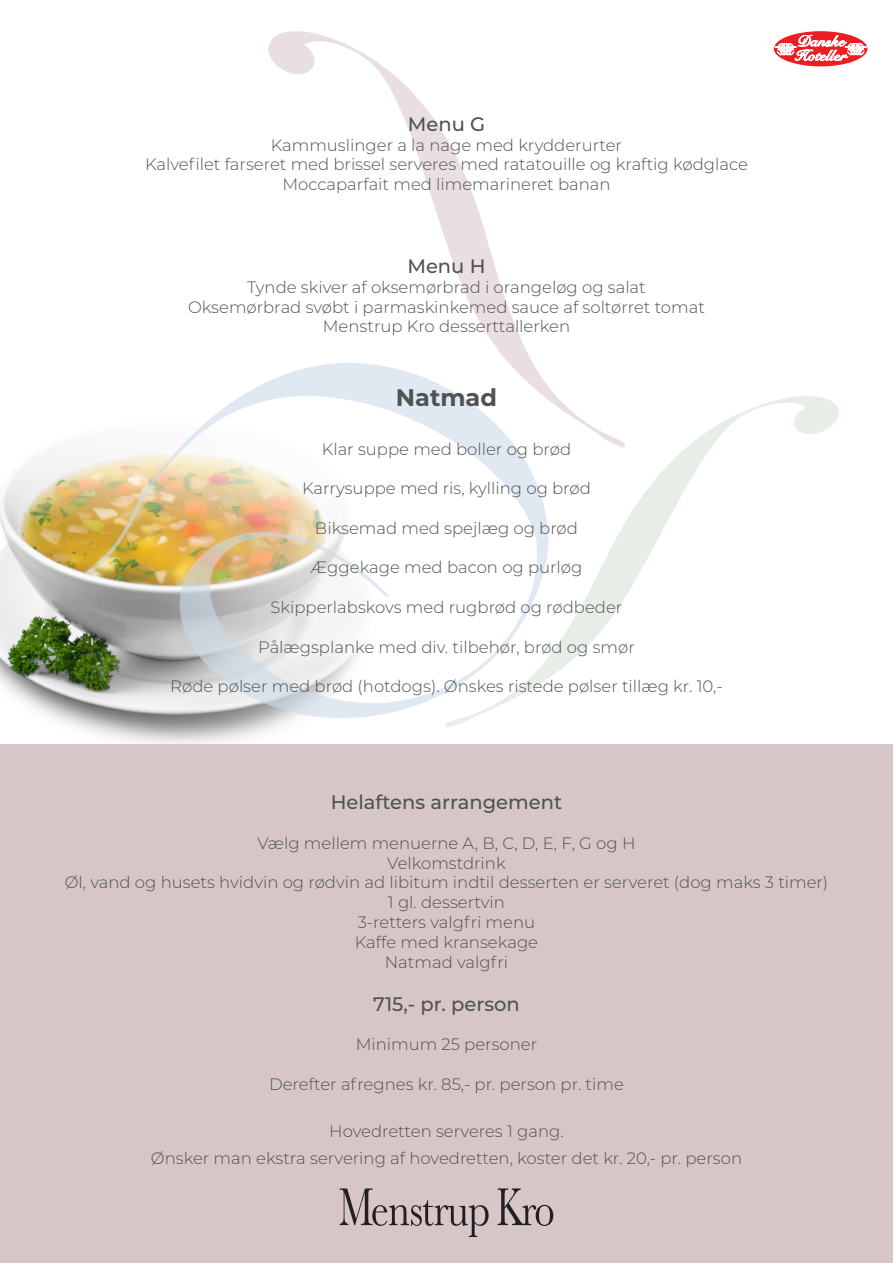
<style>
.page{position:relative;width:893px;height:1263px;background:#fff}
.page>*{position:absolute;margin:0;border:0;box-sizing:border-box;transform-origin:0 0}
.t1{font:700 24px "Montserrat";color:#4f5252}
.t2{font:500 19.5px "Montserrat";color:#4f5252}
.t3{font:300 16.5px "Montserrat";color:#4f5252}
</style>
<div class="page">
<img style="left:0;top:524px;width:293px;height:220px">
<svg style="left:0;top:453px;width:87px;height:71px"></svg>
<svg style="left:268px;top:31px;width:287px;height:364px"></svg>
<svg style="left:446px;top:395px;width:393px;height:332px"></svg>
<svg style="left:87px;top:362px;width:462px;height:357px"></svg>
<div style="left:0;top:744px;width:893px;height:519px;background:#d6c6c8"></div>
<div style="left:774px;top:31px;width:93px;height:35px;background:#ee1d23;border-radius:50%"></div>
<svg style="left:775px;top:35px;width:91px;height:26px"></svg>
<svg style="left:340px;top:1188px;width:149px;height:49px"></svg>
<svg style="left:497px;top:1188px;width:56px;height:38px"></svg>
<p class="t2" style="left:408px;top:110px;width:79px">Menu G</p>
<p class="t3" style="left:271px;top:134px;width:353px">Kammuslinger a la nage med krydderurter</p>
<p class="t3" style="left:145px;top:153px;width:604px">Kalvefilet farseret med brissel serveres med ratatouille og kraftig kødglace</p>
<p class="t3" style="left:282px;top:173px;width:330px">Moccaparfait med limemarineret banan</p>
<p class="t2" style="left:407px;top:252px;width:80px">Menu H</p>
<p class="t3" style="left:247px;top:276px;width:400px">Tynde skiver af oksemørbrad i orangeløg og salat</p>
<p class="t3" style="left:188px;top:296px;width:518px">Oksemørbrad svøbt i parmaskinkemed sauce af soltørret tomat</p>
<p class="t3" style="left:323px;top:315px;width:249px">Menstrup Kro desserttallerken</p>
<p class="t1" style="left:396px;top:380px;width:103px">Natmad</p>
<p class="t3" style="left:322px;top:437px;width:251px">Klar suppe med boller og brød</p>
<p class="t3" style="left:302px;top:477px;width:290px">Karrysuppe med ris, kylling og brød</p>
<p class="t3" style="left:315px;top:517px;width:265px">Biksemad med spejlæg og brød</p>
<p class="t3" style="left:311px;top:556px;width:273px">Æggekage med bacon og purløg</p>
<p class="t3" style="left:271px;top:596px;width:353px">Skipperlabskovs med rugbrød og rødbeder</p>
<p class="t3" style="left:258px;top:635px;width:378px">Pålægsplanke med div. tilbehør, brød og smør</p>
<p class="t3" style="left:170px;top:675px;width:554px">Røde pølser med brød (hotdogs). Ønskes ristede pølser tillæg kr. 10,-</p>
<p class="t2" style="left:331px;top:789px;width:233px">Helaftens arrangement</p>
<p class="t3" style="left:258px;top:832px;width:379px">Vælg mellem menuerne A, B, C, D, E, F, G og H</p>
<p class="t3" style="left:387px;top:851px;width:120px">Velkomstdrink</p>
<p class="t3" style="left:65px;top:871px;width:765px">Øl, vand og husets hvidvin og rødvin ad libitum indtil desserten er serveret (dog maks 3 timer)</p>
<p class="t3" style="left:388px;top:891px;width:119px">1 gl. dessertvin</p>
<p class="t3" style="left:358px;top:911px;width:179px">3-retters valgfri menu</p>
<p class="t3" style="left:355px;top:931px;width:185px">Kaffe med kransekage</p>
<p class="t3" style="left:385px;top:950px;width:125px">Natmad valgfri</p>
<p class="t2" style="left:373px;top:990px;width:148px">715,- pr. person</p>
<p class="t3" style="left:356px;top:1033px;width:183px">Minimum 25 personer</p>
<p class="t3" style="left:269px;top:1073px;width:356px">Derefter afregnes kr. 85,- pr. person pr. time</p>
<p class="t3" style="left:329px;top:1120px;width:236px">Hovedretten serveres 1 gang.</p>
<p class="t3" style="left:151px;top:1147px;width:593px">Ønsker man ekstra servering af hovedretten, koster det kr. 20,- pr. person</p>
</div>
